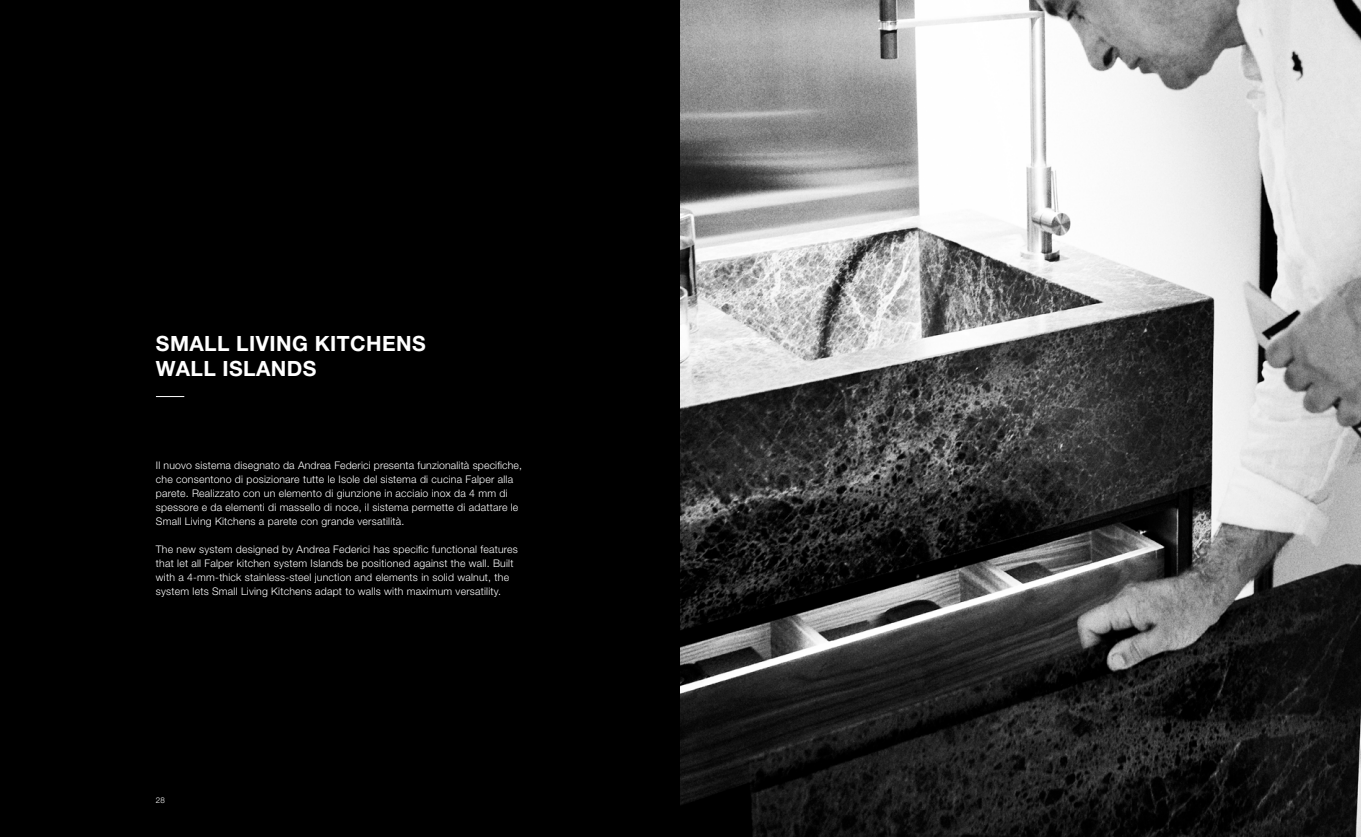
<style>
.page{position:relative;width:1361px;height:837px;background:#fff}
.page>*{position:absolute;margin:0;border:0;box-sizing:border-box;transform-origin:0 0}
.t1{font:700 21px/25.2px "Helvetica Neue LT Std";letter-spacing:.02em;color:#fff}
.t2{font:300 10.5px/14px "Helvetica Neue LT Std";letter-spacing:.02em;color:#fff}
.t3{font:300 8px "Helvetica Neue LT Std";color:#fff}
</style>
<div class="page">
<div style="left:0;top:0;width:680px;height:836px;background:#000"></div>
<img style="left:680px;top:0;width:681px;height:836px">
<svg style="left:156px;top:396px;width:28px;height:1px"></svg>
<h1 class="t1" style="left:156px;top:330px;width:271px">SMALL LIVING KITCHENS<br>WALL ISLANDS</h1>
<p class="t2" style="left:156px;top:457px;width:368px">Il nuovo sistema disegnato da Andrea Federici presenta funzionalità specifiche, che consentono di posizionare tutte le Isole del sistema di cucina Falper alla parete. Realizzato con un elemento di giunzione in acciaio inox da 4 mm di spessore e da elementi di massello di noce, il sistema permette di adattare le Small Living Kitchens a parete con grande versatilità.</p>
<p class="t2" style="left:156px;top:541px;width:363px">The new system designed by Andrea Federici has specific functional features that let all Falper kitchen system Islands be positioned against the wall. Built with a 4-mm-thick stainless-steel junction and elements in solid walnut, the system lets Small Living Kitchens adapt to walls with maximum versatility.</p>
<p class="t3" style="left:156px;top:794px;width:10px">28</p>
</div>
